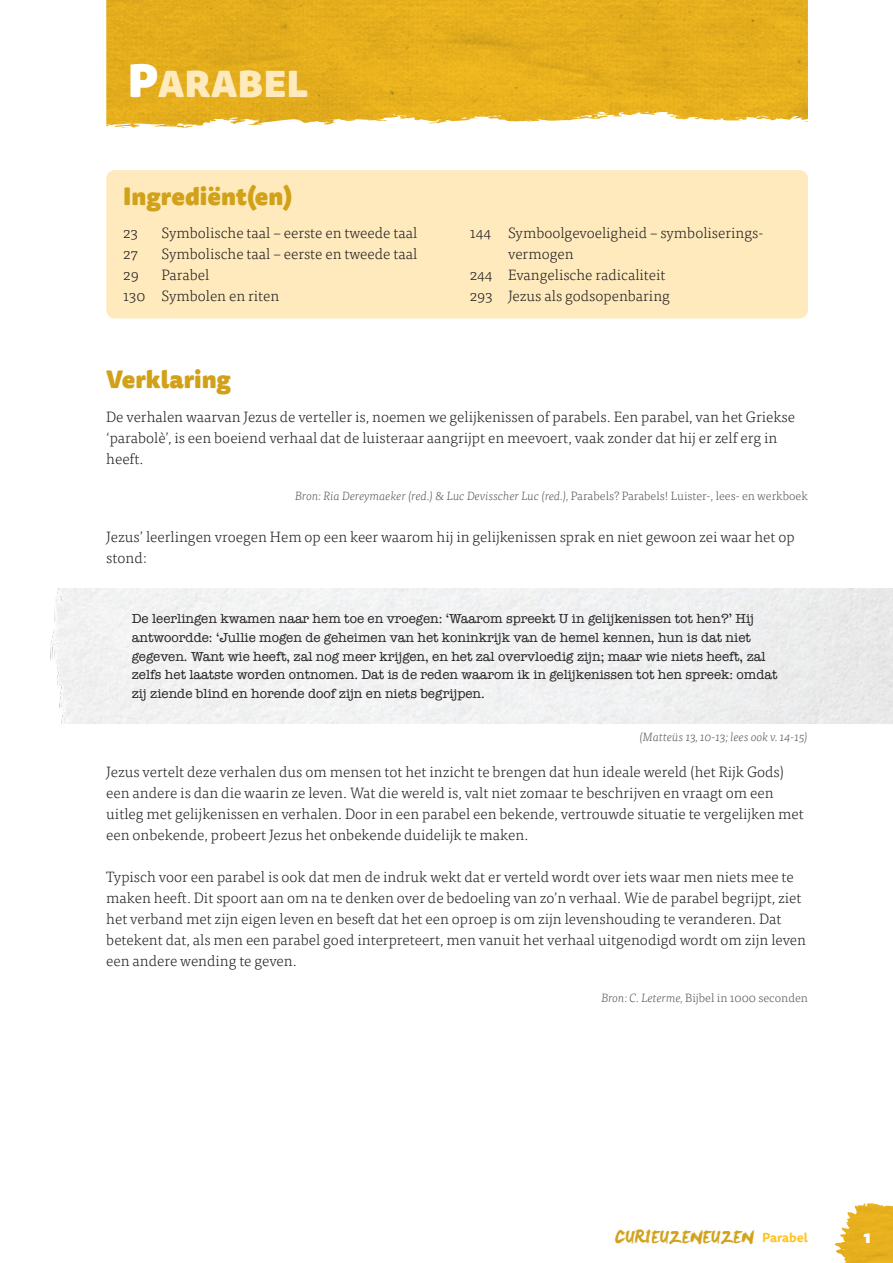
<style>
.page{position:relative;width:893px;height:1263px;background:#fff}
.page>*{position:absolute;margin:0;border:0;box-sizing:border-box;transform-origin:0 0}
.t1{font:900 36px "Tisa Sans Pro";letter-spacing:.01em;color:#feeabd}
.t2{font:900 24px "Tisa Sans Pro";color:#d0a119}
.t3{font:17.25px "Levi Re Brushed";color:#d0a119}
.t4{font:900 16.5px "Tisa Sans Pro";color:#fff}
.t5{font:300 15px/21px "Tisa Pro";color:#231f20}
.t6{font:13.5px/18.8px "American Typewriter";color:#231f20}
.t7{font:italic 300 12px "Tisa Pro";color:#57585a}
.t8{font:300 12px "Tisa Pro";color:#57585a}
.s1{font-size:45px;color:#fff}
.s2{font-style:normal}
.s3{font-style:italic}
.s4{font-family:"Tisa Sans Pro";font-weight:700;font-size:12.75px;color:#fec221}
</style>
<div class="page">
<svg style="left:835px;top:1234px;width:6px;height:20px"></svg>
<img style="left:841px;top:1203px;width:52px;height:60px">
<svg style="left:409px;top:0;width:399px;height:124px;background:#e7b227"></svg>
<img style="left:106px;top:0;width:303px;height:128px">
<div style="left:106px;top:170px;width:702px;height:148px;background:#feeabd;border-radius:9px"></div>
<h1 class="t1" style="left:128px;top:55px;width:182px"><span class="s1">P</span>ARABEL</h1>
<h2 class="t2" style="left:123px;top:177px;width:171px">Ingrediënt(en)</h2>
<p class="t5" style="left:123px;top:222px;width:16px">23</p>
<p class="t5" style="left:162px;top:222px;width:257px">Symbolische taal – eerste en tweede taal</p>
<p class="t5" style="left:123px;top:243px;width:16px">27</p>
<p class="t5" style="left:162px;top:243px;width:257px">Symbolische taal – eerste en tweede taal</p>
<p class="t5" style="left:123px;top:264px;width:17px">29</p>
<p class="t5" style="left:123px;top:264px;width:158px;text-indent:38px">Parabel<br>130 Symbolen en riten</p>
<p class="t5" style="left:470px;top:222px;width:293px">144 Symboolgevoeligheid – symboliserings-</p>
<p class="t5" style="left:508px;top:243px;width:67px">vermogen</p>
<p class="t5" style="left:470px;top:264px;width:197px">244 Evangelische radicaliteit</p>
<p class="t5" style="left:470px;top:285px;width:202px">293 Jezus als godsopenbaring</p>
<h2 class="t2" style="left:106px;top:360px;width:126px">Verklaring</h2>
<p class="t5" style="left:106px;top:405px;width:690px">De verhalen waarvan Jezus de verteller is, noemen we gelijkenissen of parabels. Een parabel, van het Griekse ‘parabolè’, is een boeiend verhaal dat de luisteraar aangrijpt en meevoert, vaak zonder dat hij er zelf erg in heeft.</p>
<p class="t7" style="left:295px;top:487px;width:514px">Bron: Ria Dereymaeker (red.) &amp; Luc Devisscher Luc (red.), <span class="s2">Parabels? Parabels! Luister-, lees- en werkboek</span></p>
<p class="t5" style="left:106px;top:525px;width:690px">Jezus’ leerlingen vroegen Hem op een keer waarom hij in gelijkenissen sprak en niet gewoon zei waar het op stond:</p>
<p class="t6" style="left:132px;top:609px;width:647px">De leerlingen kwamen naar hem toe en vroegen: ‘Waarom spreekt U in gelijkenissen tot hen?’ Hij antwoordde: ‘Jullie mogen de geheimen van het koninkrijk van de hemel kennen, hun is dat niet gegeven. Want wie heeft, zal nog meer krijgen, en het zal overvloedig zijn; maar wie niets heeft, zal zelfs het laatste worden ontnomen. Dat is de reden waarom ik in gelijkenissen tot hen spreek: omdat zij ziende blind en horende doof zijn en niets begrijpen.</p>
<p class="t7" style="left:639px;top:728px;width:170px">(Matteüs 13, 10-13; lees ook v. 14-15)</p>
<p class="t5" style="left:106px;top:761px;width:699px">Jezus vertelt deze verhalen dus om mensen tot het inzicht te brengen dat hun ideale wereld (het Rijk Gods) een andere is dan die waarin ze leven. Wat die wereld is, valt niet zomaar te beschrijven en vraagt om een uitleg met gelijkenissen en verhalen. Door in een parabel een bekende, vertrouwde situatie te vergelijken met een onbekende, probeert Jezus het onbekende duidelijk te maken.</p>
<p class="t5" style="left:106px;top:866px;width:701px">Typisch voor een parabel is ook dat men de indruk wekt dat er verteld wordt over iets waar men niets mee te maken heeft. Dit spoort aan om na te denken over de bedoeling van zo’n verhaal. Wie de parabel begrijpt, ziet het verband met zijn eigen leven en beseft dat het een oproep is om zijn levenshouding te veranderen. Dat betekent dat, als men een parabel goed interpreteert, men vanuit het verhaal uitgenodigd wordt om zijn leven een andere wending te geven.</p>
<p class="t8" style="left:601px;top:990px;width:208px"><span class="s3">Bron: C. Leterme,</span> Bijbel in 1000 seconden</p>
<p class="t3" style="left:615px;top:1226px;width:194px">CURIEUZENEUZEN <span class="s4">Parabel</span></p>
<p class="t4" style="left:863px;top:1224px;width:9px">1</p>
</div>
